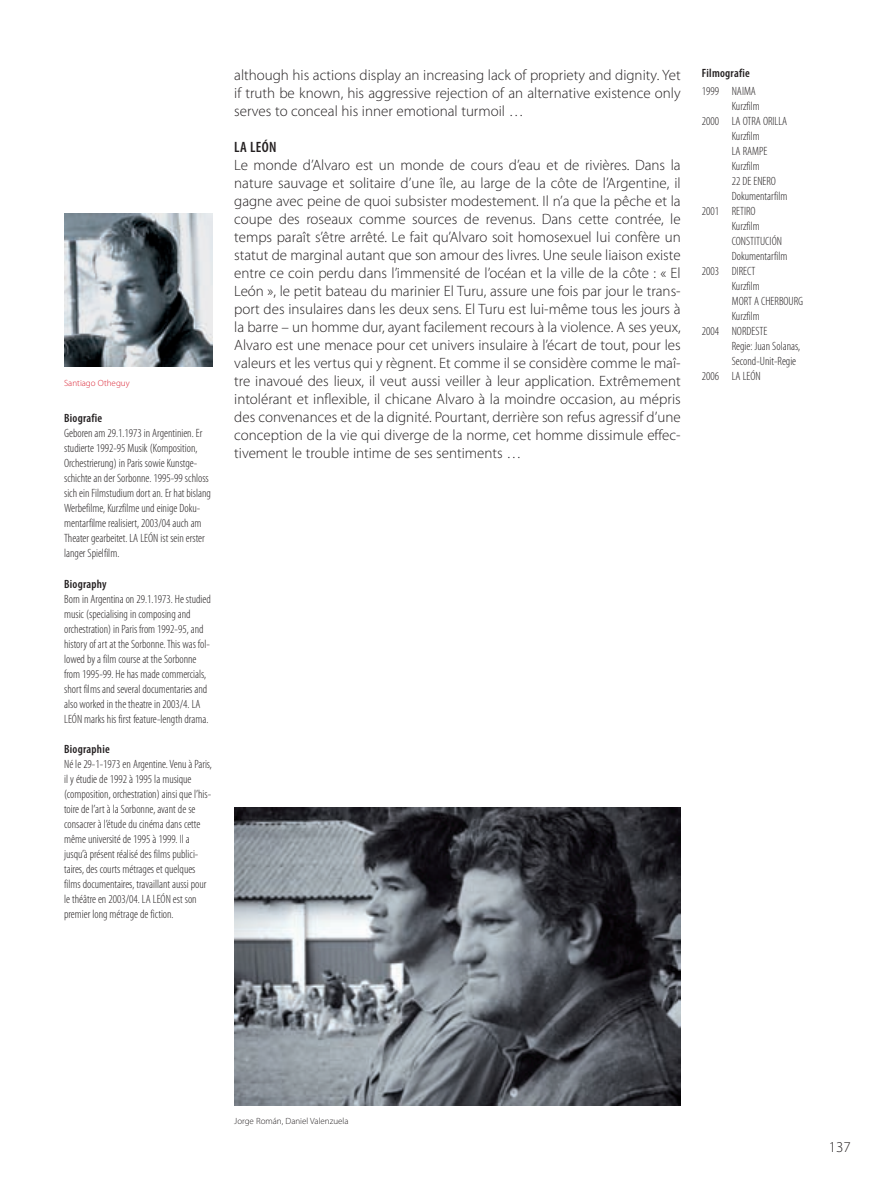
<style>
.page{position:relative;width:893px;height:1191px;background:#fff}
.page>*{position:absolute;margin:0;border:0;box-sizing:border-box;transform-origin:0 0}
.t1{font:300 15px/18px "Myriad Pro";color:#231f20;text-align:justify}
.t2{font:600 condensed 15px "Myriad Pro";letter-spacing:.02em;color:#231f20}
.t3{font:300 condensed 12px/15px "Myriad Pro";color:#231f20}
.t4{font:600 condensed 12px "Myriad Pro";letter-spacing:.02em;color:#231f20}
.t5{font:300 9px "Myriad Pro";color:#231f20}
.t6{font:300 9px "Myriad Pro";color:#da2031}
</style>
<div class="page">
<img style="left:64px;top:213px;width:149px;height:153px">
<img style="left:234px;top:807px;width:447px;height:298px">
<p class="t6" style="left:64px;top:379px;width:67px">Santiago Otheguy</p>
<p class="t4" style="left:64px;top:411px;width:40px">Biografie</p>
<p class="t3" style="left:64px;top:427px;width:148px">Geboren am 29.1.1973 in Argentinien. Er studierte 1992-95 Musik (Komposition, Orchestrierung) in Paris sowie Kunstge - schichte an der Sorbonne. 1995-99 schloss sich ein Filmstudium dort an. Er hat bislang Werbefilme, Kurzfilme und einige Doku - men tarfilme realisiert, 2003/04 auch am Theater gearbeitet. LA LEÓN ist sein erster langer Spielfilm.</p>
<p class="t4" style="left:64px;top:576px;width:44px">Biography</p>
<p class="t3" style="left:64px;top:592px;width:148px">Born in Argentina on 29.1.1973. He studied music (specialising in composing and orchestration) in Paris from 1992-95, and history of art at the Sorbonne. This was fol&shy;lowed by a film course at the Sorbonne from 1995-99. He has made commercials, short films and several documentaries and also worked in the theatre in 2003/4. LA LEÓN marks his first feature-length drama.</p>
<p class="t4" style="left:64px;top:741px;width:47px">Biographie</p>
<p class="t3" style="left:64px;top:757px;width:149px">Né le 29-1-1973 en Argentine. Venu à Paris, il y étudie de 1992 à 1995 la musique (composition, orchestration) ainsi que l’his&shy;toire de l’art à la Sorbonne, avant de se consacrer à l’étude du cinéma dans cette même université de 1995 à 1999. Il a jusqu’à présent réalisé des films publici&shy;taires, des courts métrages et quelques films documentaires, travaillant aussi pour le théâtre en 2003/04. LA LEÓN est son premier long métrage de fiction.</p>
<p class="t1" style="left:234px;top:67px;width:448px">although his actions display an increasing lack of propriety and dignity. Yet if truth be known, his aggressive rejection of an alternative existence only serves to conceal his inner emotional turmoil …</p>
<p class="t2" style="left:234px;top:138px;width:44px">LA LEÓN</p>
<p class="t1" style="left:234px;top:157px;width:448px">Le monde d’Alvaro est un monde de cours d’eau et de rivières. Dans la nature sauvage et solitaire d’une île, au large de la côte de l’Argentine, il gagne avec peine de quoi subsister modestement. Il n’a que la pêche et la coupe des roseaux comme sources de revenus. Dans cette contrée, le temps paraît s’être arrêté. Le fait qu’Alvaro soit homosexuel lui confère un statut de marginal autant que son amour des livres. Une seule liaison existe entre ce coin perdu dans l’immensité de l’océan et la ville de la côte : « El León », le petit bateau du marinier El Turu, assure une fois par jour le trans&shy;port des insulaires dans les deux sens. El Turu est lui-même tous les jours à la barre – un homme dur, ayant facilement recours à la violence. A ses yeux, Alvaro est une menace pour cet univers insulaire à l’écart de tout, pour les valeurs et les vertus qui y règnent. Et comme il se considère comme le maî&shy;tre inavoué des lieux, il veut aussi veiller à leur application. Extrêmement intolérant et inflexible, il chicane Alvaro à la moindre occasion, au mépris des convenances et de la dignité. Pourtant, derrière son refus agressif d’une conception de la vie qui diverge de la norme, cet homme dissimule effec&shy;tivement le trouble intime de ses sentiments …</p>
<p class="t4" style="left:702px;top:66px;width:49px">Filmografie</p>
<p class="t3" style="left:702px;top:85px;width:55px">1999 NAIMA</p>
<p class="t3" style="left:732px;top:100px;width:30px">Kurzfilm</p>
<p class="t3" style="left:702px;top:115px;width:87px">2000 LA OTRA ORILLA</p>
<p class="t3" style="left:732px;top:130px;width:30px">Kurzfilm</p>
<p class="t3" style="left:732px;top:145px;width:37px">LA RAMPE</p>
<p class="t3" style="left:732px;top:160px;width:30px">Kurzfilm</p>
<p class="t3" style="left:732px;top:175px;width:46px">22 DE ENERO</p>
<p class="t3" style="left:732px;top:190px;width:57px">Dokumentarfilm</p>
<p class="t3" style="left:702px;top:205px;width:55px">2001 RETIRO</p>
<p class="t3" style="left:732px;top:220px;width:30px">Kurzfilm</p>
<p class="t3" style="left:732px;top:235px;width:52px">CONSTITUCIÓN</p>
<p class="t3" style="left:732px;top:250px;width:57px">Dokumentarfilm</p>
<p class="t3" style="left:702px;top:265px;width:55px">2003 DIRECT</p>
<p class="t3" style="left:732px;top:280px;width:30px">Kurzfilm</p>
<p class="t3" style="left:732px;top:295px;width:73px">MORT A CHERBOURG</p>
<p class="t3" style="left:732px;top:310px;width:30px">Kurzfilm</p>
<p class="t3" style="left:702px;top:325px;width:67px">2004 NORDESTE</p>
<p class="t3" style="left:732px;top:340px;width:70px">Regie: Juan Solanas,</p>
<p class="t3" style="left:732px;top:355px;width:66px">Second-Unit-Regie</p>
<p class="t3" style="left:702px;top:370px;width:60px">2006 LA LEÓN</p>
<p class="t5" style="left:234px;top:1117px;width:116px">Jorge Román, Daniel Valenzuela</p>
<p class="t1" style="left:829px;top:1139px;width:23px">137</p>
</div>
